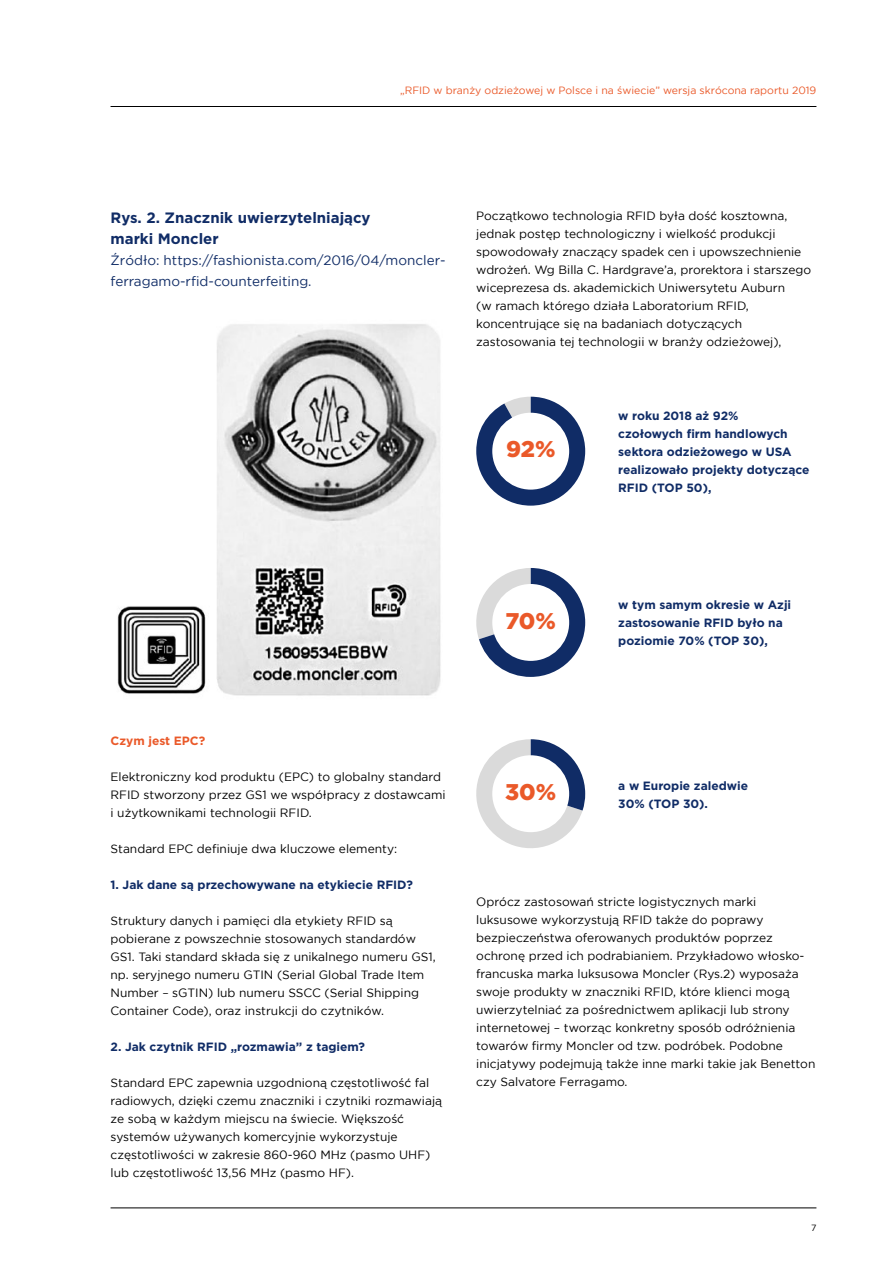
<style>
.page{position:relative;width:893px;height:1263px;background:#fff}
.page>*{position:absolute;margin:0;border:0;box-sizing:border-box;transform-origin:0 0}
.t1{font:900 22.8px "Gotham";color:#ea5929}
.t2{font:700 15px/21px "Gotham";color:#102c66}
.t3{font:13.5px/21px "Gotham";color:#102c66}
.t4{font:12px/18px "Gotham";color:#000}
.t5{font:700 12px/18px "Gotham";color:#102c66}
.t6{font:700 12px "Gotham";color:#ea5929}
.t7{font:10.5px "Gotham";color:#ea5929}
.t8{font:9px "Gotham";color:#000}
</style>
<div class="page">
<hr style="left:111px;top:106px;width:705px;height:1px;background:#000">
<hr style="left:111px;top:1207px;width:705px;height:1px;background:#000">
<img style="left:117px;top:324px;width:324px;height:372px">
<svg style="left:476px;top:397px;width:109px;height:109px"></svg>
<div style="left:492px;top:413px;width:77px;height:77px;background:#fff;border-radius:50%"></div>
<svg style="left:476px;top:568px;width:109px;height:109px"></svg>
<div style="left:492px;top:584px;width:77px;height:77px;background:#fff;border-radius:50%"></div>
<svg style="left:476px;top:739px;width:109px;height:109px"></svg>
<div style="left:492px;top:755px;width:77px;height:77px;background:#fff;border-radius:50%"></div>
<p class="t7" style="left:400px;top:84px;width:418px">„RFID w branży odzieżowej w Polsce i na świecie” wersja skrócona raportu 2019</p>
<p class="t2" style="left:111px;top:207px;width:262px">Rys. 2. Znacznik uwierzytelniający marki Moncler</p>
<p class="t3" style="left:111px;top:250px;width:337px">Źródło: https://fashionista.com/2016/04/moncler&shy;ferragamo-rfid-counterfeiting.</p>
<p class="t4" style="left:476px;top:207px;width:336px">Początkowo technologia RFID była dość kosztowna, jednak postęp technologiczny i wielkość produkcji spowodowały znaczący spadek cen i upowszechnienie wdrożeń. Wg Billa C. Hardgrave’a, prorektora i starszego wiceprezesa ds. akademickich Uniwersytetu Auburn<br>(w ramach którego działa Laboratorium RFID, koncentrujące się na badaniach dotyczących zastosowania tej technologii w branży odzieżowej),</p>
<h1 class="t1" style="left:506px;top:433px;width:51px">92%</h1>
<p class="t5" style="left:618px;top:407px;width:193px">w roku 2018 aż 92%<br>czołowych firm handlowych sektora odzieżowego w USA realizowało projekty dotyczące<br>RFID (TOP 50),</p>
<h1 class="t1" style="left:505px;top:605px;width:52px">70%</h1>
<p class="t5" style="left:618px;top:596px;width:174px">w tym samym okresie w Azji zastosowanie RFID było na poziomie 70% (TOP 30),</p>
<p class="t6" style="left:111px;top:732px;width:96px">Czym jest EPC?</p>
<p class="t4" style="left:111px;top:767px;width:337px">Elektroniczny kod produktu (EPC) to globalny standard<br>RFID stworzony przez GS1 we współpracy z dostawcami i użytkownikami technologii RFID.</p>
<p class="t4" style="left:111px;top:839px;width:288px">Standard EPC definiuje dwa kluczowe elementy:</p>
<p class="t5" style="left:111px;top:875px;width:304px">1. Jak dane są przechowywane na etykiecie RFID?</p>
<p class="t4" style="left:111px;top:911px;width:327px">Struktury danych i pamięci dla etykiety RFID są pobierane z powszechnie stosowanych standardów GS1. Taki standard składa się z unikalnego numeru GS1, np. seryjnego numeru GTIN (Serial Global Trade Item Number – sGTIN) lub numeru SSCC (Serial Shipping Container Code), oraz instrukcji do czytników.</p>
<p class="t5" style="left:111px;top:1037px;width:256px">2. Jak czytnik RFID „rozmawia” z tagiem?</p>
<p class="t4" style="left:111px;top:1073px;width:333px">Standard EPC zapewnia uzgodnioną częstotliwość fal radiowych, dzięki czemu znaczniki i czytniki rozmawiają ze sobą w każdym miejscu na świecie. Większość systemów używanych komercyjnie wykorzystuje częstotliwości w zakresie 860-960 MHz (pasmo UHF) lub częstotliwość 13,56 MHz (pasmo HF).</p>
<h1 class="t1" style="left:505px;top:776px;width:53px">30%</h1>
<p class="t5" style="left:618px;top:776px;width:131px">a w Europie zaledwie<br>30% (TOP 30).</p>
<p class="t4" style="left:476px;top:893px;width:341px">Oprócz zastosowań stricte logistycznych marki luksusowe wykorzystują RFID także do poprawy bezpieczeństwa oferowanych produktów poprzez ochronę przed ich podrabianiem. Przykładowo włosko&shy;francuska marka luksusowa Moncler (Rys.2) wyposaża swoje produkty w znaczniki RFID, które klienci mogą uwierzytelniać za pośrednictwem aplikacji lub strony internetowej – tworząc konkretny sposób odróżnienia towarów firmy Moncler od tzw. podróbek. Podobne inicjatywy podejmują także inne marki takie jak Benetton czy Salvatore Ferragamo.</p>
<p class="t8" style="left:811px;top:1223px;width:7px">7</p>
</div>
